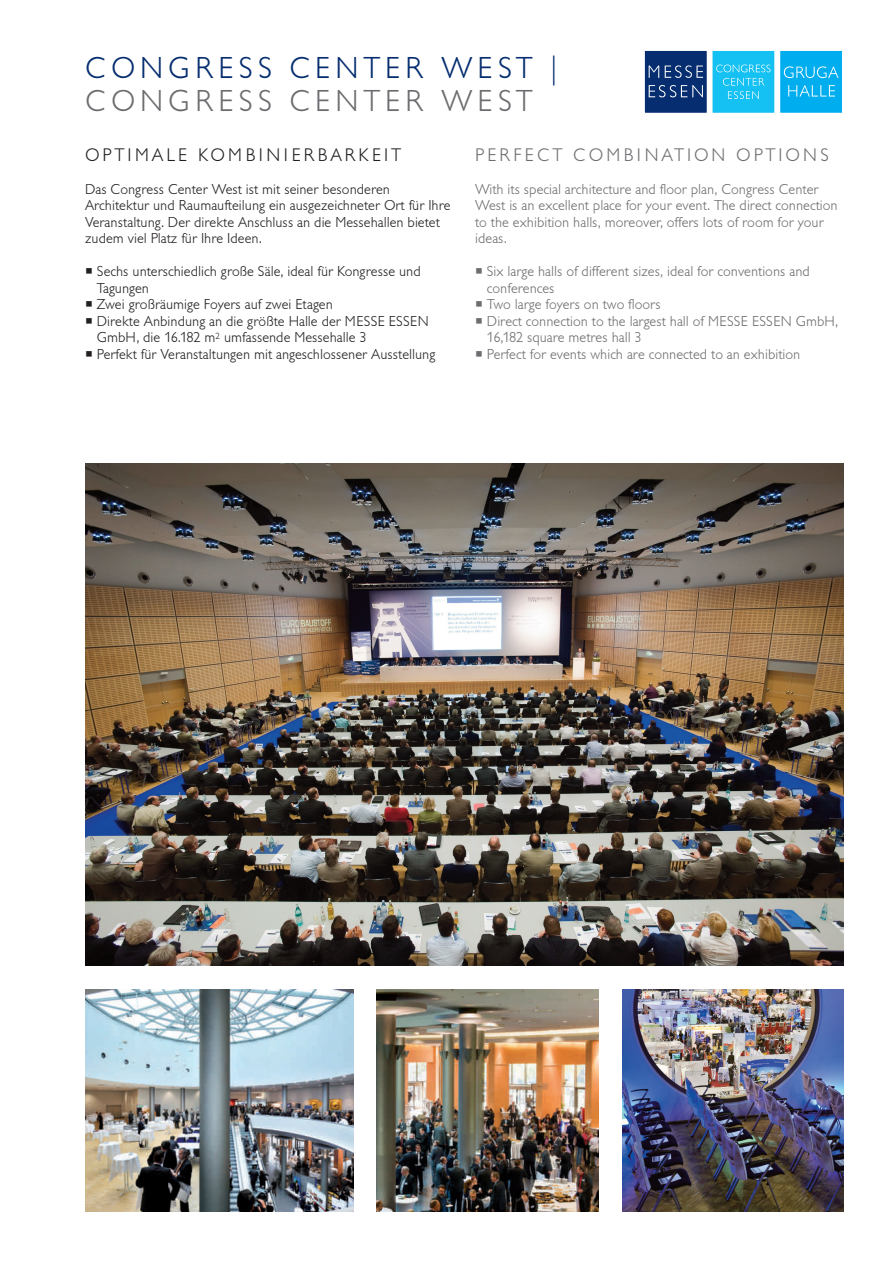
<style>
.page{position:relative;width:893px;height:1263px;background:#fff}
.page>*{position:absolute;margin:0;border:0;box-sizing:border-box;transform-origin:0 0}
.t1{font:300 30px "Gill Sans BQ";letter-spacing:.16em;color:#052d6f}
.t2{font:300 30px "Gill Sans BQ";letter-spacing:.16em;color:#6c6d70}
.t3{font:300 18px "Gill Sans BQ";letter-spacing:.16em;color:#6c6d70}
.t4{font:300 18px "Gill Sans BQ";letter-spacing:.16em;color:#231f20}
.t5{font:300 14.25px/16.5px "Gill Sans BQ";color:#231f20}
.t6{font:300 14.25px/16.5px "Gill Sans BQ";color:#6c6d70}
</style>
<div class="page">
<div style="left:780px;top:50px;width:62px;height:63px;background:#00aeef"></div>
<svg style="left:788px;top:85px;width:47px;height:12px"></svg>
<svg style="left:784px;top:66px;width:54px;height:12px"></svg>
<div style="left:779px;top:50px;width:64px;height:64px;border:1px solid #fff"></div>
<div style="left:712px;top:50px;width:63px;height:63px;background:#15c0f2"></div>
<svg style="left:723px;top:78px;width:42px;height:21px"></svg>
<svg style="left:716px;top:65px;width:54px;height:7px"></svg>
<div style="left:711px;top:50px;width:64px;height:64px;border:1px solid #fff"></div>
<div style="left:644px;top:50px;width:63px;height:63px;background:#052d6f"></div>
<svg style="left:649px;top:65px;width:54px;height:13px"></svg>
<svg style="left:649px;top:85px;width:54px;height:12px"></svg>
<div style="left:644px;top:50px;width:64px;height:64px;border:1px solid #fff"></div>
<img style="left:85px;top:990px;width:269px;height:222px">
<img style="left:377px;top:990px;width:222px;height:222px">
<img style="left:85px;top:463px;width:758px;height:502px">
<img style="left:623px;top:989px;width:220px;height:223px">
<h1 class="t1" style="left:85px;top:51px;width:474px">CONGRESS CENTER WEST |</h1>
<h1 class="t2" style="left:85px;top:84px;width:449px">CONGRESS CENTER WEST</h1>
<p class="t4" style="left:85px;top:145px;width:318px">OPTIMALE KOMBINIERBARKEIT</p>
<p class="t5" style="left:85px;top:181px;width:367px">Das Congress Center West ist mit seiner besonderen Architektur und Raumaufteilung ein ausgezeichneter Ort für Ihre Veranstaltung. Der direkte Anschluss an die Messehallen bietet zudem viel Platz für Ihre Ideen.</p>
<p class="t5" style="left:97px;top:264px;width:325px;text-indent:-12px">○ Sechs unterschiedlich große Säle, ideal für Kongresse und<br>Tagungen</p>
<p class="t5" style="left:85px;top:297px;width:249px">○ Zwei großräumige Foyers auf zwei Etagen</p>
<p class="t5" style="left:97px;top:313px;width:333px;text-indent:-12px">○ Direkte Anbindung an die größte Halle der MESSE ESSEN<br>GmbH, die 16.182 m<sup>2</sup> umfassende Messehalle 3</p>
<p class="t5" style="left:85px;top:346px;width:352px">○ Perfekt für Veranstaltungen mit angeschlossener Ausstellung</p>
<p class="t3" style="left:475px;top:145px;width:355px">PERFECT COMBINATION OPTIONS</p>
<p class="t6" style="left:475px;top:181px;width:364px">With its special architecture and floor plan, Congress Center West is an excellent place for your event. The direct connection to the exhibition halls, moreover, offers lots of room for your ideas.</p>
<p class="t6" style="left:487px;top:264px;width:324px;text-indent:-12px">○ Six large halls of different sizes, ideal for conventions and conferences</p>
<p class="t6" style="left:475px;top:297px;width:187px">○ Two large foyers on two floors</p>
<p class="t6" style="left:487px;top:313px;width:353px;text-indent:-12px">○ Direct connection to the largest hall of MESSE ESSEN GmbH,<br>16,182 square metres hall 3</p>
<p class="t6" style="left:475px;top:346px;width:327px">○ Perfect for events which are connected to an exhibition</p>
</div>
